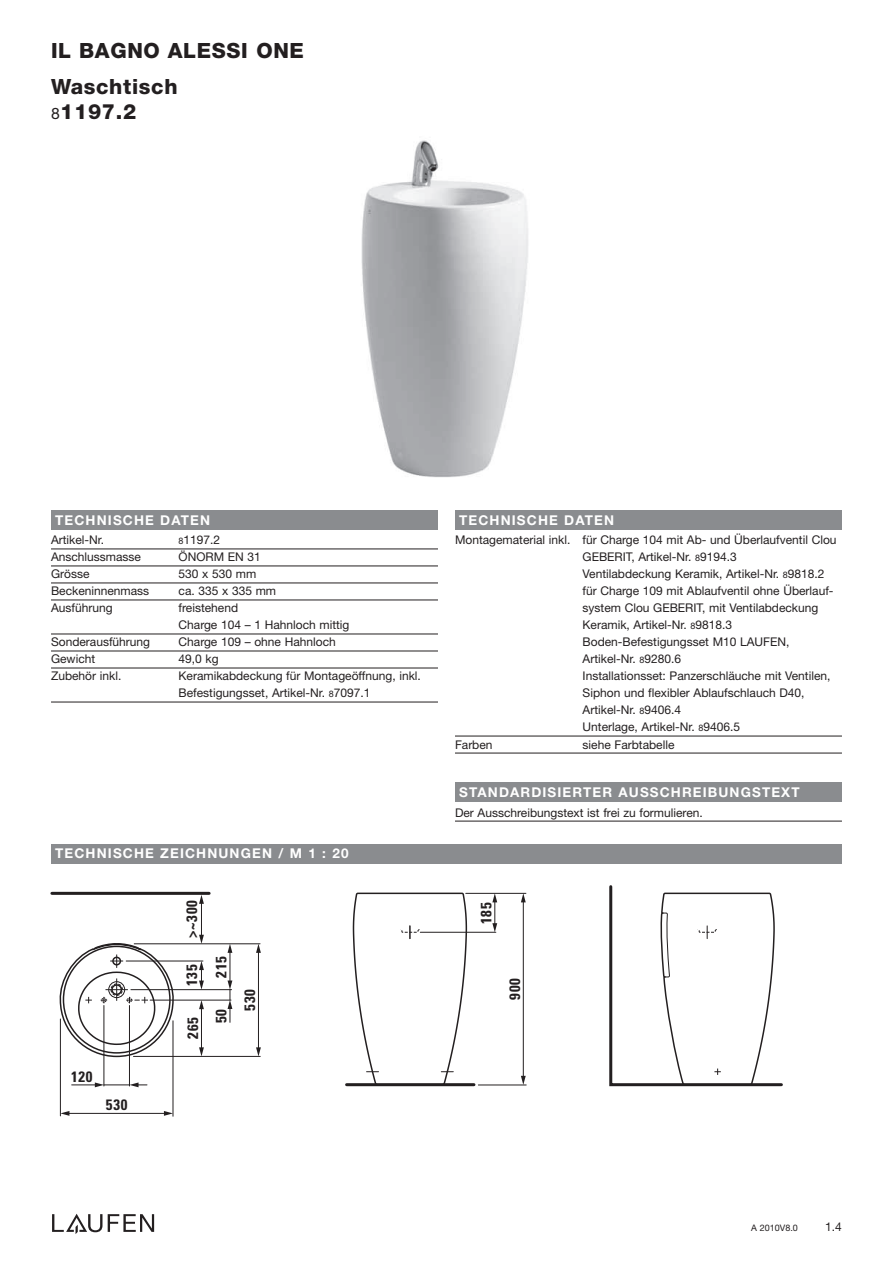
<style>
.page{position:relative;width:893px;height:1263px;background:#fff}
.page>*{position:absolute;margin:0;border:0;box-sizing:border-box;transform-origin:0 0}
.t1{font:800 21px/36.2px "Helvetica Neue";letter-spacing:.03em;color:#231f20}
.t2{font:700 condensed 15px "Univers";letter-spacing:.05em;color:#231f20}
.t3{font:700 13.5px "Helvetica Neue";letter-spacing:.085em;color:#fff}
.t4{font:12px/17px "Helvetica Neue";color:#231f20}
.t5{font:9px "Helvetica Neue";color:#231f20}
.s1{font-weight:400;font-size:15.75px}
.s2{font-size:9px}
</style>
<div class="page">
<div style="left:51px;top:844px;width:791px;height:19px;background:#8a8c8f"></div>
<div style="left:51px;top:510px;width:387px;height:19px;background:#8a8c8f"></div>
<div style="left:455px;top:510px;width:387px;height:19px;background:#8a8c8f"></div>
<svg style="left:108px;top:1214px;width:46px;height:18px"></svg>
<svg style="left:52px;top:1214px;width:50px;height:20px"></svg>
<hr style="left:51px;top:549px;width:387px;height:1px;background:#231f20">
<hr style="left:51px;top:566px;width:387px;height:1px;background:#231f20">
<hr style="left:51px;top:583px;width:387px;height:1px;background:#231f20">
<hr style="left:51px;top:600px;width:387px;height:1px;background:#231f20">
<hr style="left:51px;top:634px;width:387px;height:1px;background:#231f20">
<hr style="left:51px;top:651px;width:387px;height:1px;background:#231f20">
<hr style="left:51px;top:668px;width:387px;height:1px;background:#231f20">
<hr style="left:51px;top:702px;width:387px;height:1px;background:#231f20">
<svg style="left:352px;top:892px;width:116px;height:195px"></svg>
<hr style="left:52px;top:892px;width:157px;height:3px;background:#231f20">
<hr style="left:347px;top:1083px;width:127px;height:3px;background:#231f20">
<hr style="left:104px;top:1005px;width:1px;height:81px;background:#231f20">
<hr style="left:129px;top:1005px;width:1px;height:81px;background:#231f20">
<svg style="left:72px;top:1082px;width:75px;height:5px"></svg>
<svg style="left:609px;top:885px;width:174px;height:202px"></svg>
<hr style="left:420px;top:932px;width:76px;height:1px;background:#231f20">
<svg style="left:492px;top:894px;width:5px;height:38px"></svg>
<hr style="left:478px;top:1085px;width:48px;height:1px;background:#231f20">
<svg style="left:521px;top:1076px;width:5px;height:9px"></svg>
<svg style="left:521px;top:894px;width:5px;height:8px"></svg>
<hr style="left:523px;top:902px;width:1px;height:174px;background:#231f20">
<hr style="left:466px;top:893px;width:60px;height:1px;background:#231f20">
<hr style="left:131px;top:989px;width:101px;height:1px;background:#231f20">
<hr style="left:126px;top:961px;width:77px;height:1px;background:#231f20">
<hr style="left:134px;top:943px;width:126px;height:1px;background:#231f20">
<svg style="left:256px;top:944px;width:5px;height:9px"></svg>
<svg style="left:256px;top:1047px;width:5px;height:9px"></svg>
<hr style="left:258px;top:952px;width:1px;height:96px;background:#231f20">
<hr style="left:133px;top:1056px;width:127px;height:1px;background:#231f20">
<svg style="left:199px;top:961px;width:5px;height:29px"></svg>
<svg style="left:199px;top:1047px;width:5px;height:9px"></svg>
<svg style="left:199px;top:1001px;width:5px;height:8px"></svg>
<hr style="left:201px;top:1008px;width:1px;height:40px;background:#231f20">
<hr style="left:150px;top:1000px;width:81px;height:1px;background:#231f20">
<hr style="left:60px;top:1019px;width:1px;height:97px;background:#231f20">
<hr style="left:173px;top:1021px;width:1px;height:95px;background:#231f20">
<svg style="left:60px;top:1111px;width:9px;height:5px"></svg>
<svg style="left:164px;top:1111px;width:9px;height:5px"></svg>
<hr style="left:69px;top:1113px;width:96px;height:1px;background:#231f20">
<svg style="left:59px;top:943px;width:115px;height:115px"></svg>
<svg style="left:228px;top:944px;width:4px;height:78px"></svg>
<svg style="left:199px;top:935px;width:5px;height:9px"></svg>
<svg style="left:199px;top:895px;width:5px;height:9px"></svg>
<hr style="left:201px;top:903px;width:1px;height:32px;background:#231f20">
<hr style="left:455px;top:736px;width:387px;height:1px;background:#231f20">
<hr style="left:455px;top:753px;width:387px;height:1px;background:#231f20">
<img style="left:361px;top:140px;width:167px;height:338px">
<div style="left:455px;top:782px;width:387px;height:19px;background:#8a8c8f"></div>
<hr style="left:455px;top:821px;width:387px;height:1px;background:#231f20">
<h1 class="t1" style="left:51px;top:34px;width:254px">IL BAGNO ALESSI ONE<br>Waschtisch</h1>
<h1 class="t1" style="left:51px;top:95px;width:87px"><span class="s1">8</span>1197.2</h1>
<p class="t3" style="left:55px;top:515px;width:156px">TECHNISCHE DATEN</p>
<p class="t3" style="left:459px;top:515px;width:156px">TECHNISCHE DATEN</p>
<p class="t4" style="left:51px;top:533px;width:55px">Artikel-Nr.</p>
<p class="t4" style="left:179px;top:533px;width:43px"><span class="s2">8</span>1197.2</p>
<p class="t4" style="left:51px;top:550px;width:92px">Anschlussmasse</p>
<p class="t4" style="left:179px;top:550px;width:84px">ÖNORM EN 31</p>
<p class="t4" style="left:51px;top:567px;width:40px">Grösse</p>
<p class="t4" style="left:179px;top:567px;width:79px">530 x 530 mm</p>
<p class="t4" style="left:51px;top:584px;width:100px">Beckeninnenmass</p>
<p class="t4" style="left:179px;top:584px;width:99px">ca. 335 x 335 mm</p>
<p class="t4" style="left:51px;top:601px;width:63px">Ausführung</p>
<p class="t4" style="left:179px;top:601px;width:172px">freistehend<br>Charge 104 – 1 Hahnloch mittig</p>
<p class="t4" style="left:51px;top:635px;width:101px">Sonderausführung</p>
<p class="t4" style="left:179px;top:635px;width:159px">Charge 109 – ohne Hahnloch</p>
<p class="t4" style="left:51px;top:652px;width:46px">Gewicht</p>
<p class="t4" style="left:179px;top:652px;width:42px">49,0 kg</p>
<p class="t4" style="left:51px;top:669px;width:72px">Zubehör inkl.</p>
<p class="t4" style="left:179px;top:669px;width:244px">Keramikabdeckung für Montageöffnung, inkl.<br>Befestigungsset, Artikel-Nr. <span class="s2">8</span>7097.1</p>
<p class="t3" style="left:55px;top:849px;width:295px">TECHNISCHE ZEICHNUNGEN / M 1 : 20</p>
<p class="t2" style="left:71px;top:1071px;width:23px">120</p>
<p class="t2" style="left:106px;top:1099px;width:23px">530</p>
<p class="t2" style="left:186px;top:938px;width:39px;rotate:-90deg">&gt;~300</p>
<p class="t2" style="left:186px;top:986px;width:23px;rotate:-90deg">135</p>
<p class="t2" style="left:187px;top:1039px;width:23px;rotate:-90deg">265</p>
<p class="t2" style="left:216px;top:977px;width:23px;rotate:-90deg">215</p>
<p class="t2" style="left:216px;top:1023px;width:16px;rotate:-90deg">50</p>
<p class="t2" style="left:244px;top:1011px;width:23px;rotate:-90deg">530</p>
<p class="t4" style="left:455px;top:533px;width:383px">Montagematerial inkl. für Charge 104 mit Ab- und Überlaufventil Clou</p>
<p class="t4" style="left:583px;top:550px;width:156px">GEBERIT, Artikel-Nr. <span class="s2">8</span>9194.3</p>
<p class="t4" style="left:583px;top:567px;width:244px">Ventilabdeckung Keramik, Artikel-Nr. <span class="s2">8</span>9818.2</p>
<p class="t4" style="left:583px;top:584px;width:252px">für Charge 109 mit Ablaufventil ohne Überlauf-</p>
<p class="t4" style="left:583px;top:601px;width:237px">system Clou GEBERIT, mit Ventilabdeckung</p>
<p class="t4" style="left:583px;top:618px;width:151px">Keramik, Artikel-Nr. <span class="s2">8</span>9818.3</p>
<p class="t4" style="left:583px;top:635px;width:208px">Boden-Befestigungsset M10 LAUFEN,</p>
<p class="t4" style="left:583px;top:652px;width:100px">Artikel-Nr. <span class="s2">8</span>9280.6</p>
<p class="t4" style="left:583px;top:669px;width:249px">Installationsset: Panzerschläuche mit Ventilen,</p>
<p class="t4" style="left:583px;top:686px;width:223px">Siphon und flexibler Ablaufschlauch D40,</p>
<p class="t4" style="left:583px;top:703px;width:100px">Artikel-Nr. <span class="s2">8</span>9406.4</p>
<p class="t4" style="left:583px;top:720px;width:159px">Unterlage, Artikel-Nr. <span class="s2">8</span>9406.5</p>
<p class="t4" style="left:455px;top:737px;width:39px">Farben</p>
<p class="t4" style="left:583px;top:737px;width:93px">siehe Farbtabelle</p>
<p class="t3" style="left:459px;top:787px;width:342px">STANDARDISIERTER AUSSCHREIBUNGSTEXT</p>
<p class="t4" style="left:455px;top:805px;width:249px">Der Ausschreibungstext ist frei zu formulieren.</p>
<p class="t2" style="left:481px;top:924px;width:23px;rotate:-90deg">185</p>
<p class="t2" style="left:509px;top:1000px;width:23px;rotate:-90deg">900</p>
<p class="t5" style="left:751px;top:1224px;width:48px">A 2010V8.0</p>
<p class="t4" style="left:825px;top:1219px;width:18px">1.4</p>
</div>
